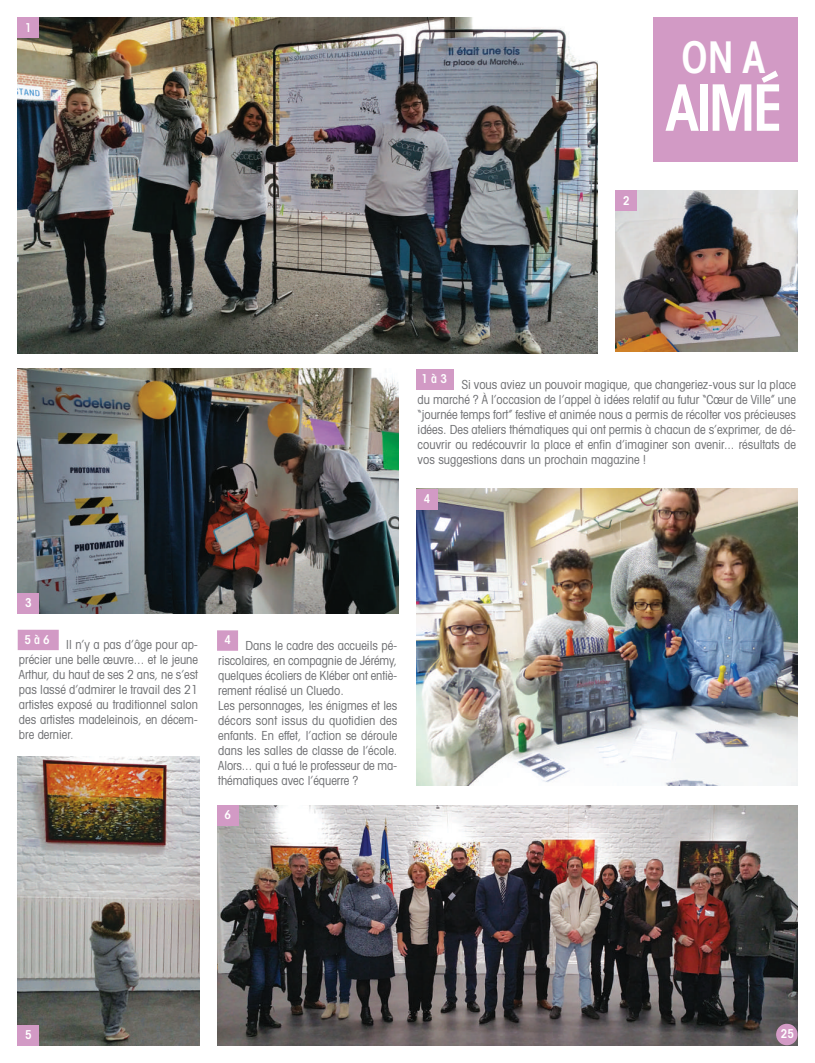
<style>
.page{position:relative;width:815px;height:1063px;background:#fff}
.page>*{position:absolute;margin:0;border:0;box-sizing:border-box;transform-origin:0 0}
.t1{font:600 condensed 62.75px "ITC Avant Garde Std";color:#fff}
.t2{font:600 condensed 42.75px "ITC Avant Garde Std";color:#fff}
.t3{font:condensed 12.5px/15px "Avant Garde LT";color:#6c6d70;text-align:justify}
.t4{font:600 condensed 12px "ITC Avant Garde Std";letter-spacing:.26em;color:#fff}
</style>
<div class="page">
<img style="left:217px;top:805px;width:580px;height:240px">
<div style="left:776px;top:1024px;width:22px;height:21px;background:#d29ac5;border-radius:50%"></div>
<div style="left:653px;top:18px;width:144px;height:144px;background:#d29ac5"></div>
<img style="left:18px;top:18px;width:580px;height:335px">
<img style="left:18px;top:369px;width:381px;height:245px">
<img style="left:616px;top:190px;width:181px;height:161px">
<img style="left:416px;top:489px;width:381px;height:296px">
<div style="left:416px;top:369px;width:38px;height:21px;background:#d29ac5"></div>
<div style="left:18px;top:630px;width:41px;height:20px;background:#d29ac5"></div>
<div style="left:217px;top:630px;width:21px;height:21px;background:#d29ac5"></div>
<div style="left:18px;top:18px;width:21px;height:20px;background:#d29ac5"></div>
<div style="left:616px;top:191px;width:21px;height:20px;background:#d29ac5"></div>
<div style="left:18px;top:594px;width:21px;height:20px;background:#d29ac5"></div>
<div style="left:416px;top:489px;width:21px;height:20px;background:#d29ac5"></div>
<div style="left:217px;top:805px;width:21px;height:20px;background:#d29ac5"></div>
<img style="left:18px;top:756px;width:181px;height:289px">
<div style="left:18px;top:1025px;width:21px;height:20px;background:#d29ac5"></div>
<p class="t4" style="left:25px;top:23px;width:8px">1</p>
<p class="t4" style="left:623px;top:196px;width:8px">2</p>
<h2 class="t2" style="left:682px;top:41px;width:85px">ONA</h2>
<h1 class="t1" style="left:665px;top:84px;width:119px">AIMé</h1>
<p class="t4" style="left:422px;top:374px;width:27px">1à3</p>
<p class="t3" style="left:418px;top:379px;width:380px;text-indent:44px">Si vous aviez un pouvoir magique, que changeriez-vous sur la place du marché ? À l’occasion de l’appel à idées relatif au futur “Cœur de Ville” une “journée temps fort” festive et animée nous a permis de récolter vos précieuses idées. Des ateliers thématiques qui ont permis à chacun de s’exprimer, de dé&shy;couvrir ou redécouvrir la place et enfin d’imaginer son avenir... résultats de vos suggestions dans un prochain magazine !</p>
<p class="t4" style="left:424px;top:494px;width:8px">4</p>
<p class="t4" style="left:25px;top:599px;width:8px">3</p>
<p class="t4" style="left:25px;top:635px;width:27px">5à6</p>
<p class="t3" style="left:19px;top:638px;width:181px;text-indent:47px">Il n’y a pas d’âge pour ap&shy;précier une belle œuvre... et le jeune Arthur, du haut de ses 2 ans, ne s’est pas lassé d’admirer le travail des 21 artistes exposé au traditionnel salon des artistes madeleinois, en décem&shy;bre dernier.</p>
<p class="t4" style="left:224px;top:635px;width:8px">4</p>
<p class="t3" style="left:218px;top:639px;width:181px;text-align:left;text-indent:27px">Dans le cadre des accueils pé&shy;riscolaires, en compagnie de Jérémy, quelques écoliers de Kléber ont entiè&shy;rement réalisé un Cluedo.<br>Les personnages, les énigmes et les décors sont issus du quotidien des enfants. En effet, l’action se déroule dans les salles de classe de l’école.<br>Alors... qui a tué le professeur de ma&shy;thématiques avec l’équerre ?</p>
<p class="t4" style="left:224px;top:810px;width:8px">6</p>
<p class="t4" style="left:25px;top:1030px;width:8px">5</p>
<p class="t4" style="left:781px;top:1029px;width:14px">25</p>
</div>
